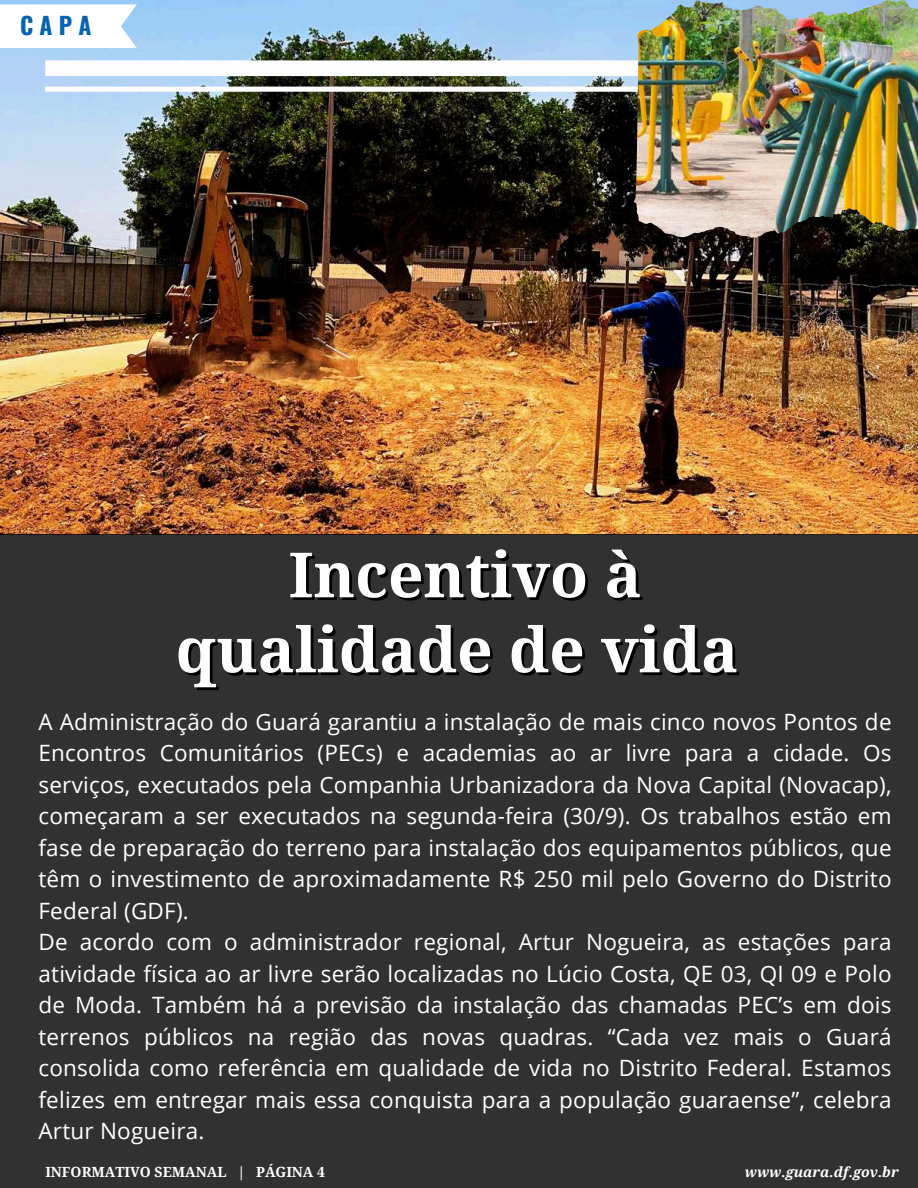
<style>
.page{position:relative;width:918px;height:1188px;background:#fff}
.page>*{position:absolute;margin:0;border:0;box-sizing:border-box;transform-origin:0 0}
.t1{font:700 62.25px/75px "Droid Serif";color:#fff;text-align:center}
.t2{font:700 23.55px "Oswald";color:#0663b1}
.t3{font:22.5px/31.5px "Open Sans";letter-spacing:.01em;color:#fff}
.t4{font:700 13.95px "Droid Serif";color:#fff}
.t5{font:italic 700 13.95px "Droid Serif";color:#fff}
</style>
<div class="page">
<img style="left:0;top:0;width:918px;height:534px">
<svg style="left:0;top:4px;width:137px;height:44px"></svg>
<img style="left:45px;top:60px;width:656px;height:32px">
<div style="left:0;top:534px;width:918px;height:654px;background:#313131"></div>
<img style="left:701px;top:0;width:217px;height:211px">
<p class="t2" style="left:20px;top:7px;width:73px">CAPA</p>
<h1 class="t1" style="left:176px;top:538px;width:564px">Incentivo à qualidade de vida</h1>
<p class="t3" style="left:38px;top:705px;width:855px">A Administração do Guará garantiu a instalação de mais cinco novos Pontos de Encontros Comunitários (PECs) e academias ao ar livre para a cidade. Os serviços, executados pela Companhia Urbanizadora da Nova Capital (Novacap), começaram a ser executados na segunda-feira (30/9). Os trabalhos estão em fase de preparação do terreno para instalação dos equipamentos públicos, que têm o investimento de aproximadamente R$ 250 mil pelo Governo do Distrito Federal (GDF).<br>De acordo com o administrador regional, Artur Nogueira, as estações para atividade física ao ar livre serão localizadas no Lúcio Costa, QE 03, QI 09 e Polo de Moda. Também há a previsão da instalação das chamadas PEC’s em dois terrenos públicos na região das novas quadras. “Cada vez mais o Guará consolida como referência em qualidade de vida no Distrito Federal. Estamos felizes em entregar mais essa conquista para a população guaraense”, celebra Artur Nogueira.</p>
<p class="t4" style="left:45px;top:1165px;width:281px">INFORMATIVO SEMANAL | PÁGINA 4</p>
<p class="t5" style="left:745px;top:1165px;width:155px">www.guara.df.gov.br</p>
</div>
